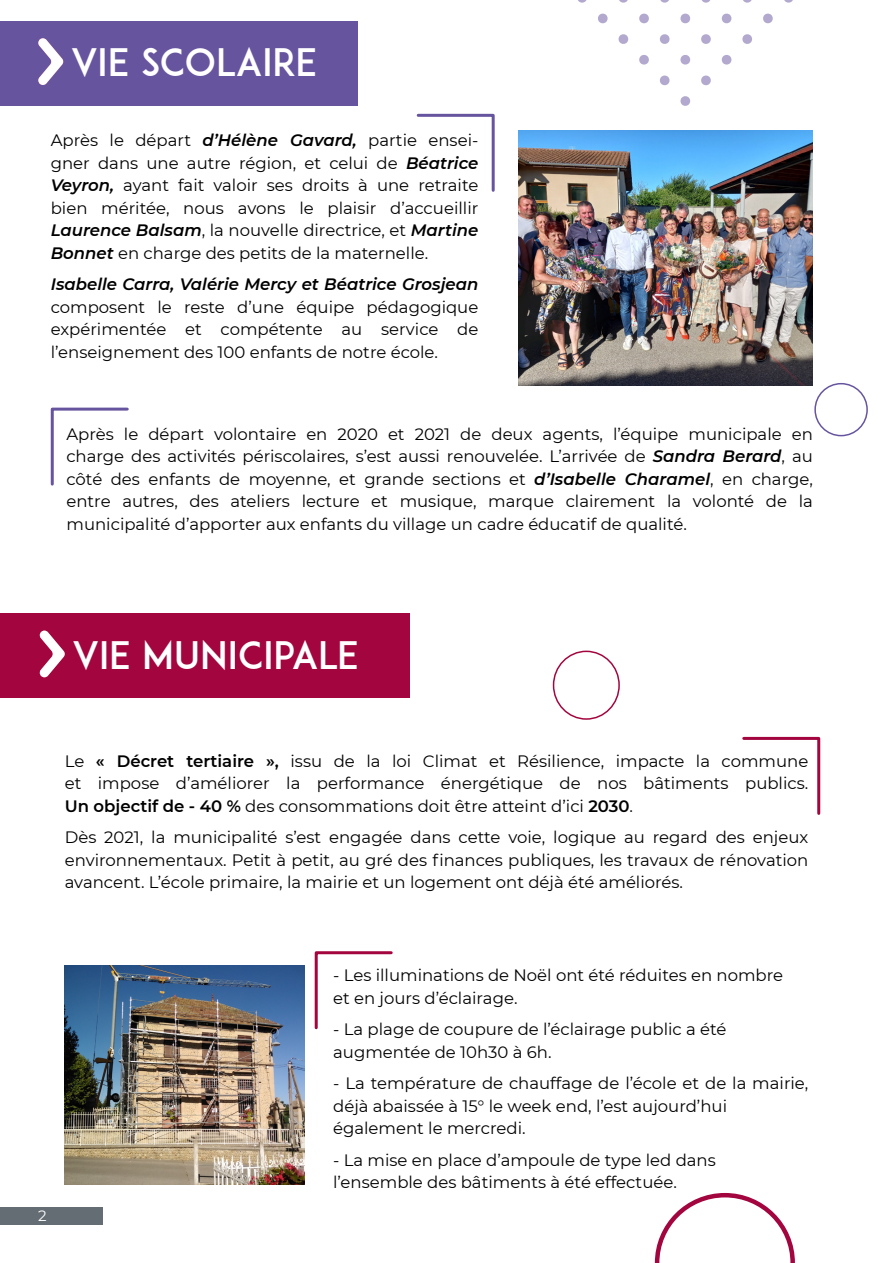
<style>
.page{position:relative;width:893px;height:1263px;background:#fff}
.page>*{position:absolute;margin:0;border:0;box-sizing:border-box;transform-origin:0 0}
.t1{font:37.5px "ADAM.CGPRO";color:#fff}
.t2{font:16.5px/22.5px "Montserrat";color:#000;text-align:justify}
.t3{font:italic 600 16.5px "Montserrat";color:#000}
.t4{font:15px "Montserrat";color:#fff}
.s1{font-weight:600;font-style:italic}
.s2{font-weight:600}
</style>
<div class="page">
<div style="left:0;top:21px;width:357px;height:85px;background:#67549f"></div>
<hr style="left:892px;top:21px;width:1px;height:85px;background:#d3b845">
<div style="left:0;top:1208px;width:103px;height:17px;background:#646d74"></div>
<svg style="left:743px;top:0;width:9px;height:3px"></svg>
<svg style="left:784px;top:0;width:9px;height:3px"></svg>
<svg style="left:763px;top:13px;width:10px;height:11px"></svg>
<svg style="left:702px;top:0;width:8px;height:3px"></svg>
<svg style="left:721px;top:13px;width:11px;height:11px"></svg>
<svg style="left:742px;top:34px;width:10px;height:10px"></svg>
<svg style="left:660px;top:0;width:9px;height:3px"></svg>
<svg style="left:680px;top:13px;width:11px;height:11px"></svg>
<svg style="left:701px;top:34px;width:10px;height:10px"></svg>
<svg style="left:721px;top:55px;width:11px;height:10px"></svg>
<svg style="left:619px;top:0;width:9px;height:3px"></svg>
<svg style="left:639px;top:13px;width:10px;height:11px"></svg>
<svg style="left:660px;top:34px;width:10px;height:10px"></svg>
<svg style="left:680px;top:55px;width:11px;height:10px"></svg>
<svg style="left:701px;top:75px;width:10px;height:11px"></svg>
<svg style="left:578px;top:0;width:9px;height:3px"></svg>
<svg style="left:598px;top:13px;width:10px;height:11px"></svg>
<svg style="left:618px;top:34px;width:11px;height:10px"></svg>
<svg style="left:639px;top:55px;width:10px;height:10px"></svg>
<svg style="left:660px;top:75px;width:10px;height:11px"></svg>
<svg style="left:680px;top:96px;width:11px;height:10px"></svg>
<svg style="left:38px;top:38px;width:26px;height:47px"></svg>
<img style="left:519px;top:130px;width:294px;height:255px">
<div style="left:814px;top:383px;width:54px;height:53px;border:2px solid #67549f;border-radius:50%"></div>
<svg style="left:655px;top:1193px;width:140px;height:70px"></svg>
<svg style="left:50px;top:407px;width:79px;height:79px"></svg>
<svg style="left:416px;top:113px;width:79px;height:79px"></svg>
<div style="left:0;top:614px;width:410px;height:84px;background:#a3053e"></div>
<svg style="left:39px;top:631px;width:26px;height:46px"></svg>
<img style="left:65px;top:965px;width:239px;height:219px">
<div style="left:553px;top:651px;width:67px;height:69px;border:2px solid #a3053e;border-radius:50%"></div>
<svg style="left:314px;top:951px;width:79px;height:79px"></svg>
<svg style="left:742px;top:736px;width:79px;height:79px"></svg>
<hr style="left:892px;top:622px;width:1px;height:85px;background:#28a94f">
<h1 class="t1" style="left:71px;top:40px;width:248px">VIE SCOLAIRE</h1>
<p class="t2" style="left:51px;top:128px;width:429px">Après le départ <span class="s1">d’Hélène Gavard,</span> partie ensei&shy;gner dans une autre région, et celui de <span class="s1">Béatrice Veyron,</span> ayant fait valoir ses droits à une retraite bien méritée, nous avons le plaisir d’accueillir <span class="s1">Laurence Balsam</span>, la nouvelle directrice, et <span class="s1">Martine Bonnet</span> en charge des petits de la maternelle.</p>
<p class="t3" style="left:51px;top:273px;width:429px">Isabelle Carra, Valérie Mercy et Béatrice Grosjean</p>
<p class="t2" style="left:51px;top:295px;width:429px">composent le reste d’une équipe pédagogique expérimentée et compétente au service de l’enseignement des 100 enfants de notre école.</p>
<p class="t2" style="left:66px;top:422px;width:748px">Après le départ volontaire en 2020 et 2021 de deux agents, l’équipe municipale en charge des activités périscolaires, s’est aussi renouvelée. L’arrivée de <span class="s1">Sandra Berard</span>, au côté des enfants de moyenne, et grande sections et <span class="s1">d’Isabelle Charamel</span>, en charge, entre autres, des ateliers lecture et musique, marque clairement la volonté de la municipalité d’apporter aux enfants du village un cadre éducatif de qualité.</p>
<h1 class="t1" style="left:73px;top:632px;width:288px">VIE MUNICIPALE</h1>
<p class="t2" style="left:65px;top:749px;width:745px">Le <span class="s2">« Décret tertiaire »,</span> issu de la loi Climat et Résilience, impacte la commune et impose d’améliorer la performance énergétique de nos bâtiments publics.<br><span class="s2">Un objectif de - 40 %</span> des consommations doit être atteint d’ici <span class="s2">2030</span>.</p>
<p class="t2" style="left:65px;top:825px;width:745px">Dès 2021, la municipalité s’est engagée dans cette voie, logique au regard des enjeux environnementaux. Petit à petit, au gré des finances publiques, les travaux de rénovation avancent. L’école primaire, la mairie et un logement ont déjà été améliorés.</p>
<p class="t4" style="left:38px;top:1205px;width:10px">2</p>
<p class="t2" style="left:333px;top:963px;width:451px">- Les illuminations de Noël ont été réduites en nombre et en jours d’éclairage.</p>
<p class="t2" style="left:333px;top:1017px;width:395px">- La plage de coupure de l’éclairage public a été augmentée de 10h30 à 6h.</p>
<p class="t2" style="left:333px;top:1071px;width:477px;text-align:left">- La température de chauffage de l’école et de la mairie, déjà abaissée à 15° le week end, l’est aujourd’hui également le mercredi.</p>
<p class="t2" style="left:333px;top:1148px;width:384px">- La mise en place d’ampoule de type led dans l’ensemble des bâtiments à été effectuée.</p>
</div>
